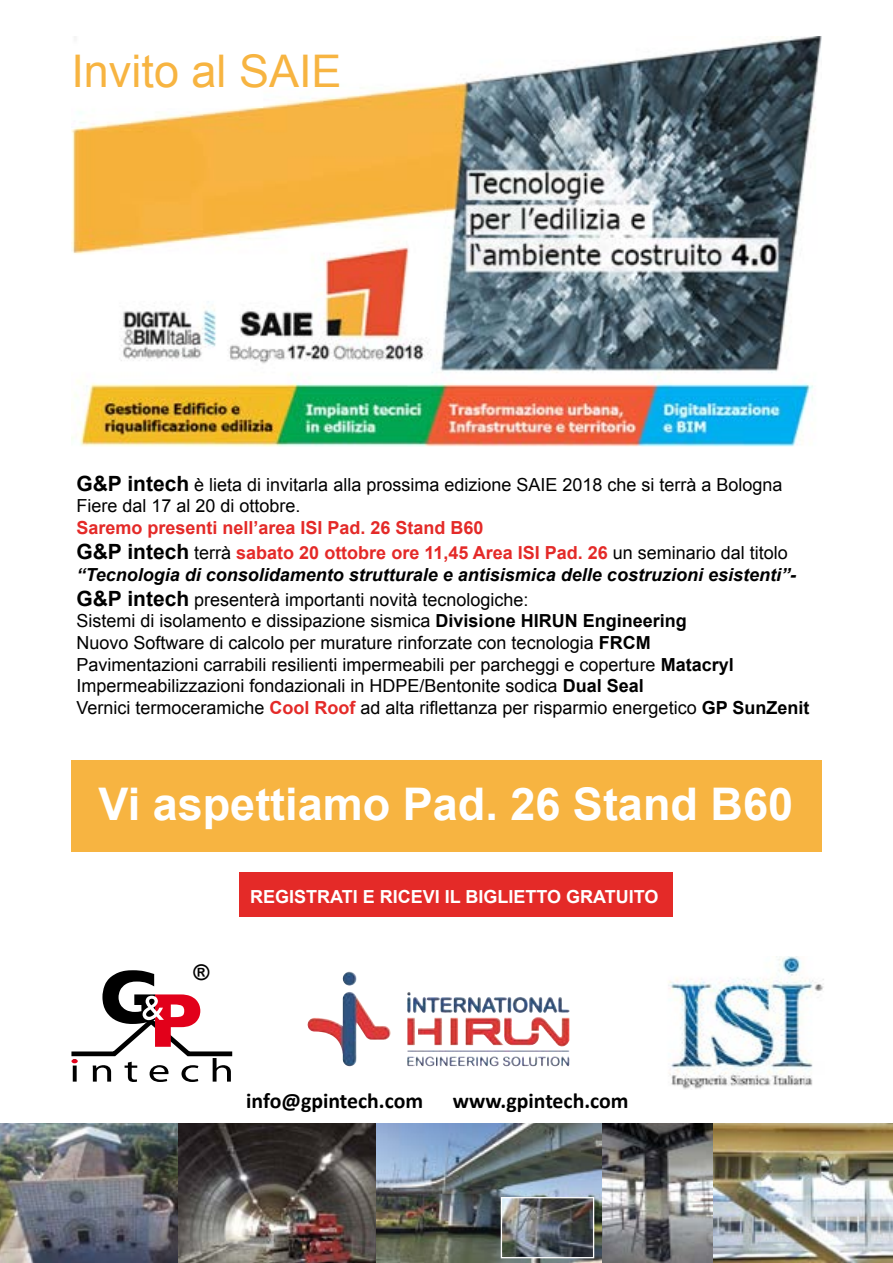
<style>
.page{position:relative;width:893px;height:1263px;background:#fff}
.page>*{position:absolute;margin:0;border:0;box-sizing:border-box;transform-origin:0 0}
.t1{font:700 45px "Arial";color:#fff}
.t2{font:45px "Arial";color:#f7b441}
.t3{font:700 21.75px "Calibri";color:#000}
.t4{font:700 21.6px "Arial";color:#000}
.t5{font:18px/21.6px "Arial";color:#000}
.t6{font:italic 700 18px/25.2px "Arial";color:#000}
.t7{font:700 18px/25.2px "Arial";color:#e42a28}
.t8{font:700 18px "Arial";color:#fff}
.s1{font-weight:700;font-size:21px}
.s2{font-size:21px;color:#000}
.s3{font-weight:400;color:#000}
.s4{font-style:normal;font-size:21px}
.s5{font-weight:400;font-style:normal}
.s6{font-weight:700}
.s7{font-weight:700;color:#e42a28}
</style>
<div class="page">
<div style="left:240px;top:872px;width:433px;height:45px;background:#e42a28"></div>
<img style="left:71px;top:37px;width:750px;height:409px">
<svg style="left:71px;top:970px;width:162px;height:112px"></svg>
<img style="left:668px;top:956px;width:156px;height:133px">
<img style="left:308px;top:972px;width:49px;height:60px">
<img style="left:0;top:1123px;width:179px;height:140px">
<img style="left:179px;top:1123px;width:198px;height:140px">
<img style="left:377px;top:1123px;width:516px;height:140px">
<img style="left:503px;top:1199px;width:89px;height:57px">
<div style="left:501px;top:1197px;width:93px;height:61px;border:1px solid #fff"></div>
<div style="left:71px;top:760px;width:750px;height:92px;background:#f7b441"></div>
<h1 class="t2" style="left:71px;top:41px;width:272px">Invito al SAIE</h1>
<p class="t5" style="left:76px;top:474px;width:708px"><span class="s1">G&amp;P intech</span> è lieta di invitarla alla prossima edizione SAIE 2018 che si terrà a Bologna<br>Fiere dal 17 al 20 di ottobre.</p>
<p class="t7" style="left:76px;top:515px;width:713px">Saremo presenti nell’area ISI Pad. 26 Stand B60<br><span class="s2">G&amp;P intech</span> <span class="s3">terrà</span> sabato 20 ottobre ore 11,45 Area ISI Pad. 26 <span class="s3">un seminario dal titolo</span></p>
<p class="t6" style="left:76px;top:562px;width:721px">“Tecnologia di consolidamento strutturale e antisismica delle costruzioni esistenti”-<br><span class="s4">G&amp;P intech</span> <span class="s5">presenterà importanti novità tecnologiche:</span></p>
<p class="t5" style="left:76px;top:610px;width:734px">Sistemi di isolamento e dissipazione sismica <span class="s6">Divisione HIRUN Engineering<br></span>Nuovo Software di calcolo per murature rinforzate con tecnologia <span class="s6">FRCM<br></span>Pavimentazioni carrabili resilienti impermeabili per parcheggi e coperture <span class="s6">Matacryl </span>Impermeabilizzazioni fondazionali in HDPE/Bentonite sodica <span class="s6">Dual Seal<br></span>Vernici termoceramiche <span class="s7">Cool Roof</span> ad alta riflettanza per risparmio energetico <span class="s6">GP SunZenit</span></p>
<h1 class="t1" style="left:99px;top:775px;width:696px">Vi aspettiamo Pad. 26 Stand B60</h1>
<p class="t4" style="left:193px;top:958px;width:17px">®</p>
<p class="t8" style="left:250px;top:884px;width:410px">REGISTRATI E RICEVI IL BIGLIETTO GRATUITO</p>
<p class="t3" style="left:246px;top:1087px;width:178px">info@gpintech.com</p>
<p class="t3" style="left:453px;top:1087px;width:177px">www.gpintech.com</p>
</div>
